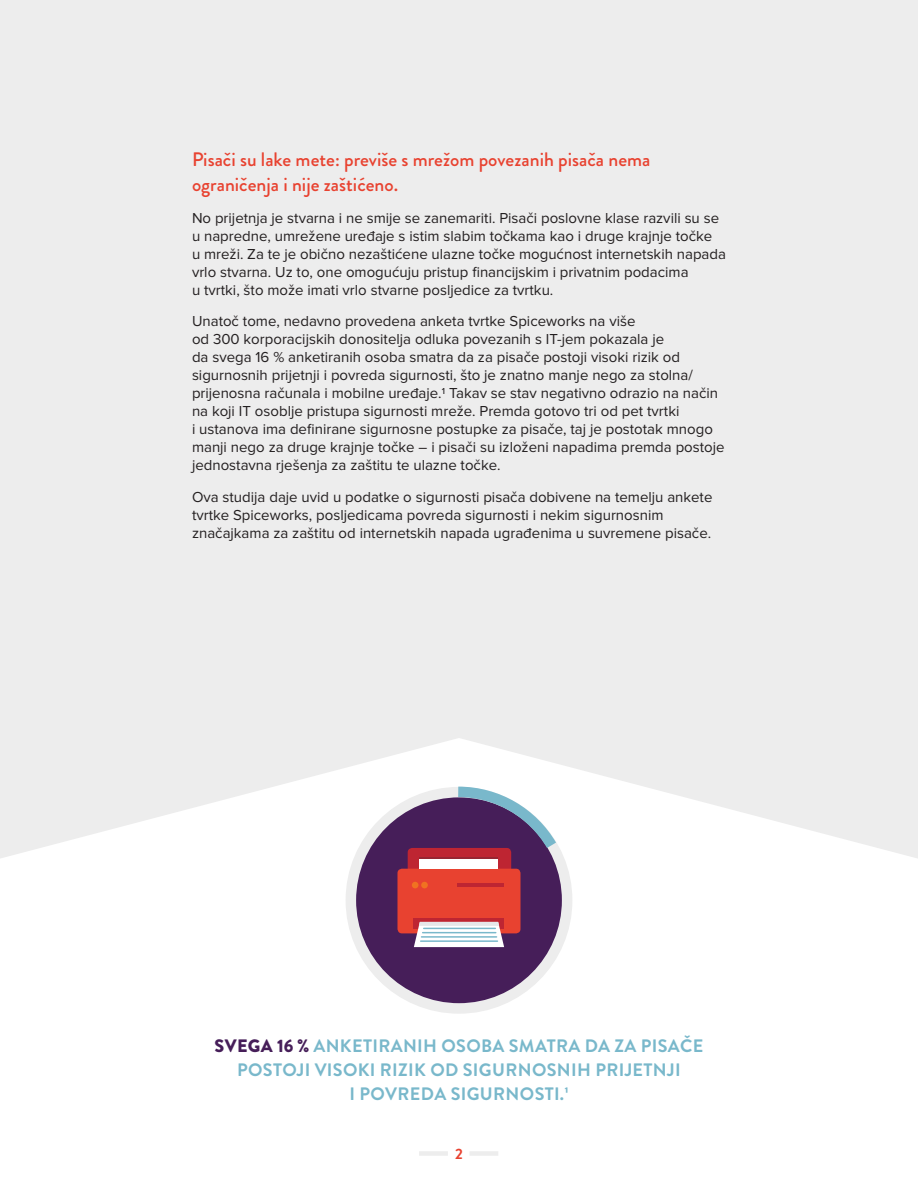
<style>
.page{position:relative;width:918px;height:1188px;background:#fff}
.page>*{position:absolute;margin:0;border:0;box-sizing:border-box;transform-origin:0 0}
.In-text_pull_quote{font:500 19.5px/25.5px "Brandon Grotesque";color:#e84230}
.t1{font:700 18px/24px "Brandon Grotesque";letter-spacing:.02em;color:#79b8cb;text-align:center}
.Body_Copy{font:15px/18px "Proxima Nova";color:#231f20}
.t2{font:700 15px "Brandon Grotesque";color:#e84230}
.s1{font-weight:900;color:#461e59}
</style>
<div class="page">
<div style="left:419px;top:1151px;width:29px;height:5px;background:#ededed"></div>
<div style="left:470px;top:1151px;width:28px;height:5px;background:#ededed"></div>
<div style="left:0;top:0;width:918px;height:859px;background:#ededed"></div>
<div style="left:351px;top:792px;width:216px;height:216px;background:#461e59;border-radius:50%"></div>
<div style="left:346px;top:787px;width:226px;height:227px;border:10px solid #ededed;border-radius:50%"></div>
<div style="left:408px;top:848px;width:103px;height:28px;background:#be2532;border-radius:4px"></div>
<div style="left:398px;top:869px;width:122px;height:64px;background:#e84230;border-radius:4px"></div>
<div style="left:420px;top:860px;width:78px;height:9px;background:#fff"></div>
<svg style="left:414px;top:919px;width:90px;height:28px;background:#e7cfd3"></svg>
<hr style="left:424px;top:928px;width:71px;height:1px;background:#79b8cb">
<hr style="left:423px;top:932px;width:73px;height:1px;background:#79b8cb">
<hr style="left:422px;top:936px;width:75px;height:2px;background:#79b8cb">
<hr style="left:421px;top:940px;width:76px;height:2px;background:#79b8cb">
<svg style="left:412px;top:882px;width:6px;height:6px"></svg>
<div style="left:421px;top:882px;width:7px;height:6px;background:#f07221;border-radius:50%"></div>
<hr style="left:457px;top:883px;width:47px;height:4px;background:#be2532">
<svg style="left:420px;top:781px;width:146px;height:85px"></svg>
<p class="In-text_pull_quote" style="left:192px;top:147px;width:460px">Pisači su lake mete: previše s mrežom povezanih pisača nema ograničenja i nije zaštićeno.</p>
<p class="Body_Copy" style="left:192px;top:209px;width:536px">No prijetnja je stvarna i ne smije se zanemariti. Pisači poslovne klase razvili su se u napredne, umrežene uređaje s istim slabim točkama kao i druge krajnje točke<br>u mreži. Za te je obično nezaštićene ulazne točke mogućnost internetskih napada vrlo stvarna. Uz to, one omogućuju pristup financijskim i privatnim podacima<br>u tvrtki, što može imati vrlo stvarne posljedice za tvrtku.</p>
<p class="Body_Copy" style="left:192px;top:312px;width:534px">Unatoč tome, nedavno provedena anketa tvrtke Spiceworks na više<br>od 300 korporacijskih donositelja odluka povezanih s IT-jem pokazala je<br>da svega 16 % anketiranih osoba smatra da za pisače postoji visoki rizik od sigurnosnih prijetnji i povreda sigurnosti, što je znatno manje nego za stolna/ prijenosna računala i mobilne uređaje.1 Takav se stav negativno odrazio na način na koji IT osoblje pristupa sigurnosti mreže. Premda gotovo tri od pet tvrtki<br>i ustanova ima definirane sigurnosne postupke za pisače, taj je postotak mnogo manji nego za druge krajnje točke – i pisači su izloženi napadima premda postoje jednostavna rješenja za zaštitu te ulazne točke.</p>
<p class="Body_Copy" style="left:192px;top:488px;width:522px">Ova studija daje uvid u podatke o sigurnosti pisača dobivene na temelju ankete tvrtke Spiceworks, posljedicama povreda sigurnosti i nekim sigurnosnim značajkama za zaštitu od internetskih napada ugrađenima u suvremene pisače.</p>
<p class="t1" style="left:215px;top:1034px;width:490px"><span class="s1">SVEGA 16 %</span> ANKETIRANIH OSOBA SMATRA DA ZA PISAČE<br>POSTOJI VISOKI RIZIK OD SIGURNOSNIH PRIJETNJI<br>I POVREDA SIGURNOSTI.1</p>
<p class="t2" style="left:455px;top:1143px;width:9px">2</p>
</div>
